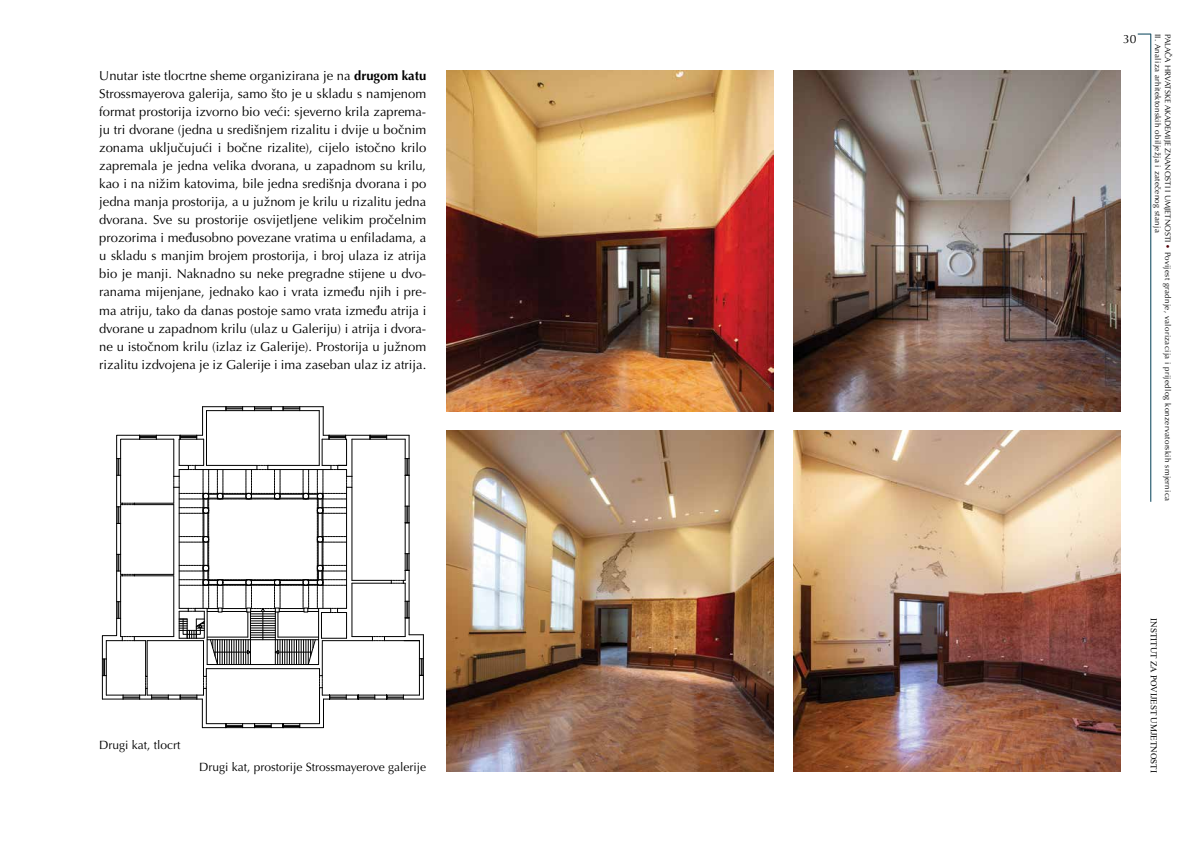
<style>
.page{position:relative;width:1191px;height:842px;background:#fff}
.page>*{position:absolute;margin:0;border:0;box-sizing:border-box;transform-origin:0 0}
.t1{font:13px/18px "Optima LT Pro";color:#000;text-align:justify}
.t2{font:12px "Optima LT Pro";color:#000}
.t3{font:9px "Times New Roman";color:#000}
.t4{font:8px/9.8px "Optima LT Pro";letter-spacing:.04em;color:#000}
.s1{font-weight:700}
.s2{color:#540007}
</style>
<div class="page">
<hr style="left:1150px;top:34px;width:1px;height:468px;background:#003f57">
<svg style="left:1137px;top:34px;width:13px;height:1px"></svg>
<svg style="left:101px;top:406px;width:323px;height:323px"></svg>
<img style="left:793px;top:71px;width:327px;height:340px">
<img style="left:793px;top:431px;width:327px;height:340px">
<img style="left:446px;top:431px;width:327px;height:340px">
<img style="left:446px;top:71px;width:327px;height:340px">
<p class="t1" style="left:99px;top:67px;width:328px">Unutar iste tlocrtne sheme organizirana je na <span class="s1">drugom katu </span>Strossmayerova galerija, samo što je u skladu s namjenom format prostorija izvorno bio veći: sjeverno krila zaprema&shy;ju tri dvorane (jedna u središnjem rizalitu i dvije u bočnim zonama uključujući i bočne rizalite), cijelo istočno krilo zapremala je jedna velika dvorana, u zapadnom su krilu, kao i na nižim katovima, bile jedna središnja dvorana i po jedna manja prostorija, a u južnom je krilu u rizalitu jedna dvorana. Sve su prostorije osvijetljene velikim pročelnim prozorima i međusobno povezane vratima u enfiladama, a u skladu s manjim brojem prostorija, i broj ulaza iz atrija bio je manji. Naknadno su neke pregradne stijene u dvo&shy;ranama mijenjane, jednako kao i vrata između njih i pre&shy;ma atriju, tako da danas postoje samo vrata između atrija i dvorane u zapadnom krilu (ulaz u Galeriju) i atrija i dvora&shy;ne u istočnom krilu (izlaz iz Galerije). Prostorija u južnom rizalitu izdvojena je iz Galerije i ima zaseban ulaz iz atrija.</p>
<p class="t2" style="left:99px;top:738px;width:83px">Drugi kat, tlocrt</p>
<p class="t2" style="left:199px;top:759px;width:229px">Drugi kat, prostorije Strossmayerove galerije</p>
<p class="t2" style="left:1123px;top:31px;width:15px">30</p>
<p class="t4" style="left:1172px;top:34px;width:469px;rotate:90deg">PALAČA HRVATSKE AKADEMIJE ZNANOSTI I UMJETNOSTI <span class="s2">•</span> Povijest gradnje, valorizacija i prijedlog konzervatorskih smjernica<br>II. Analiza arhitektonskih obilježja i zatečenog stanja</p>
<p class="t3" style="left:1160px;top:618px;width:156px;rotate:90deg">INSTITUT ZA POVIJEST UMJETNOSTI</p>
</div>
